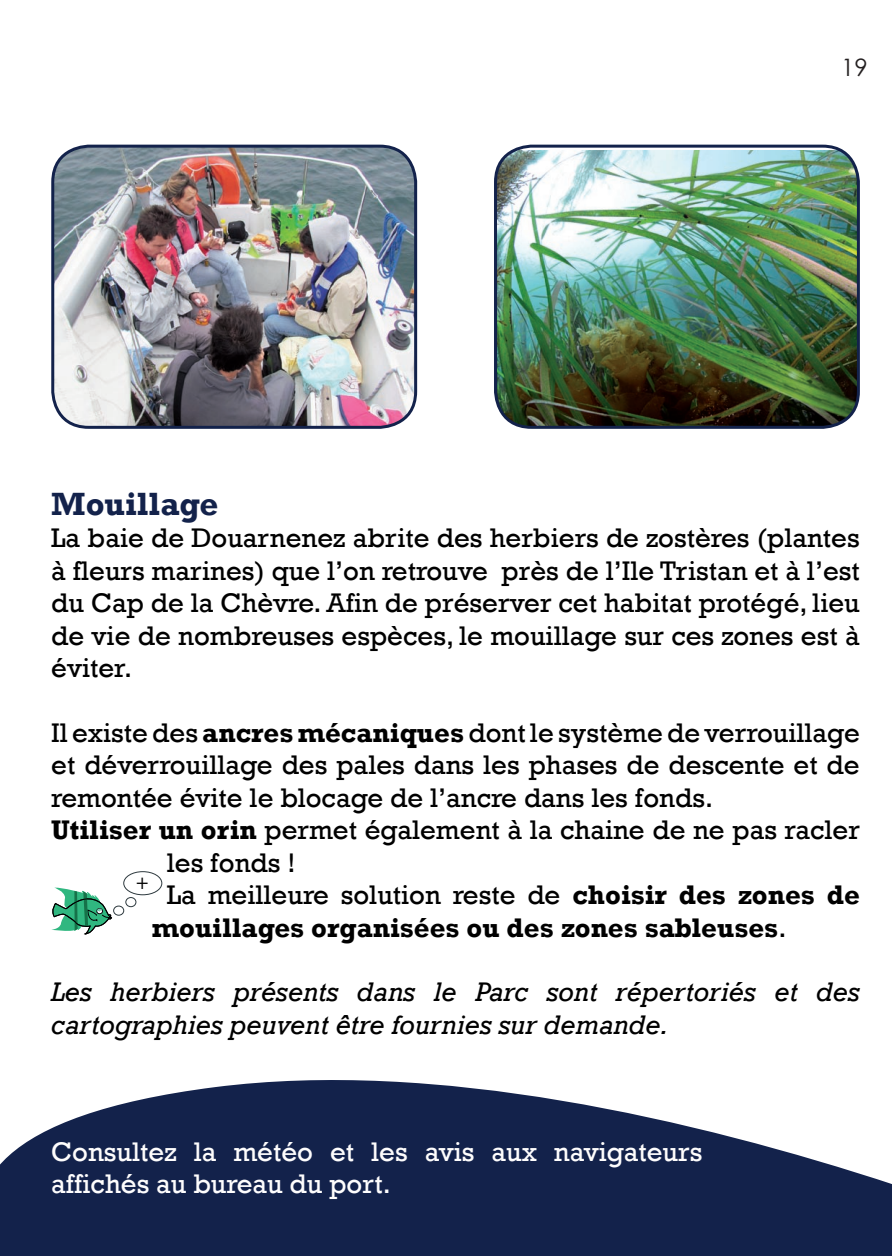
<style>
.page{position:relative;width:892px;height:1256px;background:#fff}
.page>*{position:absolute;margin:0;border:0;box-sizing:border-box;transform-origin:0 0}
.t1{font:700 33px "Rockwell";color:#13224b}
.t2{font:27.6px/32.4px "Rockwell";color:#000;text-align:justify}
.t3{font:italic 27.6px/32.4px "Rockwell";color:#000}
.t4{font:27.6px/32.4px "Rockwell";color:#fefdfd}
.t5{font:700 27.6px "Rockwell";color:#000}
.t6{font:24px "Century Gothic";color:#231f20}
.t7{font:21.3px "Myriad Pro";color:#000}
.s1{font-weight:700}
.s2{font-weight:400}
</style>
<div class="page">
<img style="left:53px;top:146px;width:362px;height:281px">
<div style="left:51px;top:145px;width:366px;height:284px;border:3px solid #13224b;border-radius:36px"></div>
<img style="left:495px;top:150px;width:363px;height:277px">
<div style="left:494px;top:145px;width:365px;height:284px;border:3px solid #13224b;border-radius:36px"></div>
<svg style="left:0;top:1080px;width:891px;height:175px;fill:#13224b"></svg>
<svg style="left:51px;top:871px;width:111px;height:63px"></svg>
<p class="t6" style="left:840px;top:53px;width:28px">19</p>
<p class="t1" style="left:51px;top:484px;width:169px">Mouillage</p>
<p class="t2" style="left:51px;top:522px;width:809px">La baie de Douarnenez abrite des herbiers de zostères (plantes à fleurs marines) que l’on retrouve près de l’Ile Tristan et à l’est du Cap de la Chèvre. Afin de préserver cet habitat protégé, lieu de vie de nombreuses espèces, le mouillage sur ces zones est à éviter.</p>
<p class="t2" style="left:51px;top:717px;width:809px">Il existe des <span class="s1">ancres mécaniques</span> dont le système de verrouillage</p>
<p class="t2" style="left:51px;top:749px;width:809px">et déverrouillage des pales dans les phases de descente et de</p>
<p class="t2" style="left:51px;top:781px;width:663px">remontée évite le blocage de l’ancre dans les fonds.</p>
<p class="t2" style="left:51px;top:814px;width:809px"><span class="s1">Utiliser un orin</span> permet également à la chaine de ne pas racler</p>
<p class="t2" style="left:167px;top:846px;width:130px">les fonds !</p>
<p class="t2" style="left:167px;top:879px;width:694px">La meilleure solution reste de <span class="s1">choisir des zones de</span></p>
<p class="t5" style="left:152px;top:910px;width:636px">mouillages organisées ou des zones sableuses<span class="s2">.</span></p>
<p class="t3" style="left:51px;top:976px;width:809px">Les herbiers présents dans le Parc sont répertoriés et des cartographies peuvent être fournies sur demande.</p>
<p class="t7" style="left:136px;top:868px;width:14px">+</p>
<p class="t4" style="left:51px;top:1135px;width:652px">Consultez la météo et les avis aux navigateurs affichés au bureau du port.</p>
</div>
